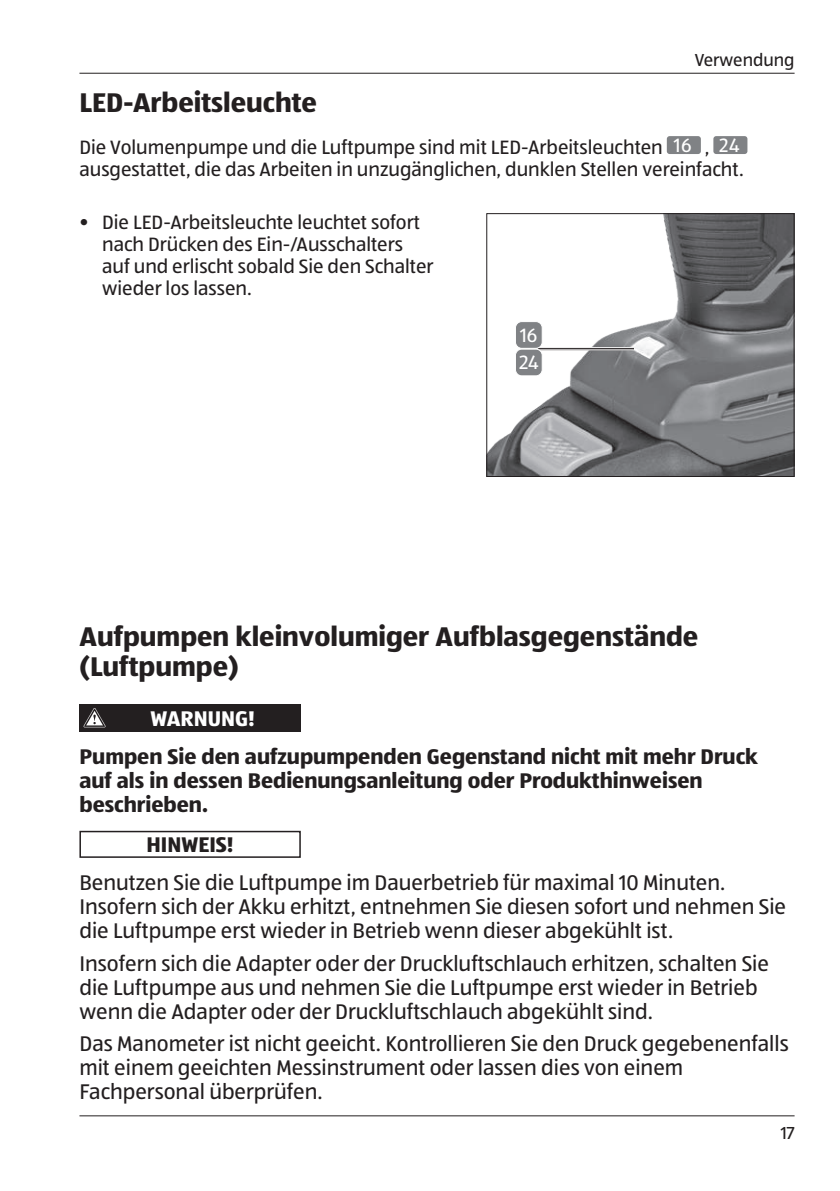
<style>
.page{position:relative;width:840px;height:1191px;background:#fff}
.page>*{position:absolute;margin:0;border:0;box-sizing:border-box;transform-origin:0 0}
.t1{font:700 28px/30px "ALDISUEDOT";color:#231f20}
.t2{font:22px/24px "ALDISUEDOT";color:#231f20}
.t3{font:700 22px/24px "ALDISUEDOT";color:#231f20}
.t4{font:700 22px "ALDISUEDOT";color:#fff}
.t5{font:20px/22px "ALDISUEDOT";color:#231f20}
.t6{font:20px/27.6px "ALDISUEDOT";color:#fff}
.t7{font:18px "ALDISUEDOT";color:#231f20}
.s1{color:#fff}
</style>
<div class="page">
<hr style="left:79px;top:1115px;width:715px;height:1px;background:#231f20">
<hr style="left:79px;top:73px;width:715px;height:1px;background:#231f20">
<img style="left:488px;top:215px;width:304px;height:260px">
<div style="left:486px;top:213px;width:308px;height:264px;border:1px solid #231f20"></div>
<div style="left:666px;top:136px;width:34px;height:18px;background:#808285;border-radius:3px"></div>
<div style="left:713px;top:136px;width:34px;height:18px;background:#808285;border-radius:3px"></div>
<hr style="left:537px;top:347px;width:96px;height:3px;background:#231f20">
<hr style="left:537px;top:347px;width:96px;height:1px;background:#fff">
<hr style="left:537px;top:349px;width:96px;height:1px;background:#fff">
<div style="left:515px;top:321px;width:27px;height:27px;background:#808285;border-radius:6px"></div>
<div style="left:514px;top:321px;width:28px;height:28px;border:1px solid #fff;border-radius:6px"></div>
<div style="left:515px;top:349px;width:27px;height:27px;background:#808285;border-radius:6px"></div>
<div style="left:514px;top:349px;width:28px;height:27px;border:1px solid #fff;border-radius:6px"></div>
<div style="left:79px;top:830px;width:221px;height:28px;border:2px solid #231f20"></div>
<div style="left:79px;top:704px;width:221px;height:27px;background:#231f20"></div>
<svg style="left:83px;top:708px;width:23px;height:19px"></svg>
<p class="t7" style="left:694px;top:49px;width:101px">Verwendung</p>
<p class="t1" style="left:79px;top:87px;width:239px">LED-Arbeitsleuchte</p>
<p class="t5" style="left:79px;top:136px;width:665px">Die Volumenpumpe und die Luftpumpe sind mit LED-Arbeitsleuchten <span class="s1">16</span> , <span class="s1">24 </span>ausgestattet, die das Arbeiten in unzugänglichen, dunklen Stellen vereinfacht.</p>
<p class="t5" style="left:102px;top:210px;width:333px;text-indent:-23px">• Die LED-Arbeitsleuchte leuchtet sofort nach Drücken des Ein-/Ausschalters auf und erlischt sobald Sie den Schalter wieder los lassen.</p>
<p class="t6" style="left:519px;top:320px;width:20px">16<br>24</p>
<p class="t1" style="left:79px;top:621px;width:620px">Aufpumpen kleinvolumiger Aufblasgegenstände (Luftpumpe)</p>
<p class="t4" style="left:150px;top:703px;width:106px">WARNUNG!</p>
<p class="t3" style="left:79px;top:744px;width:679px">Pumpen Sie den aufzupumpenden Gegenstand nicht mit mehr Druck auf als in dessen Bedienungsanleitung oder Produkthinweisen beschrieben.</p>
<p class="t3" style="left:146px;top:832px;width:89px">HINWEIS!</p>
<p class="t2" style="left:79px;top:870px;width:707px">Benutzen Sie die Luftpumpe im Dauerbetrieb für maximal 10 Minuten.<br>Insofern sich der Akku erhitzt, entnehmen Sie diesen sofort und nehmen Sie die Luftpumpe erst wieder in Betrieb wenn dieser abgekühlt ist.</p>
<p class="t2" style="left:79px;top:950px;width:690px">Insofern sich die Adapter oder der Druckluftschlauch erhitzen, schalten Sie die Luftpumpe aus und nehmen Sie die Luftpumpe erst wieder in Betrieb wenn die Adapter oder der Druckluftschlauch abgekühlt sind.</p>
<p class="t2" style="left:79px;top:1031px;width:710px">Das Manometer ist nicht geeicht. Kontrollieren Sie den Druck gegebenenfalls mit einem geeichten Messinstrument oder lassen dies von einem<br>Fachpersonal überprüfen.</p>
<p class="t7" style="left:780px;top:1120px;width:15px">17</p>
</div>
